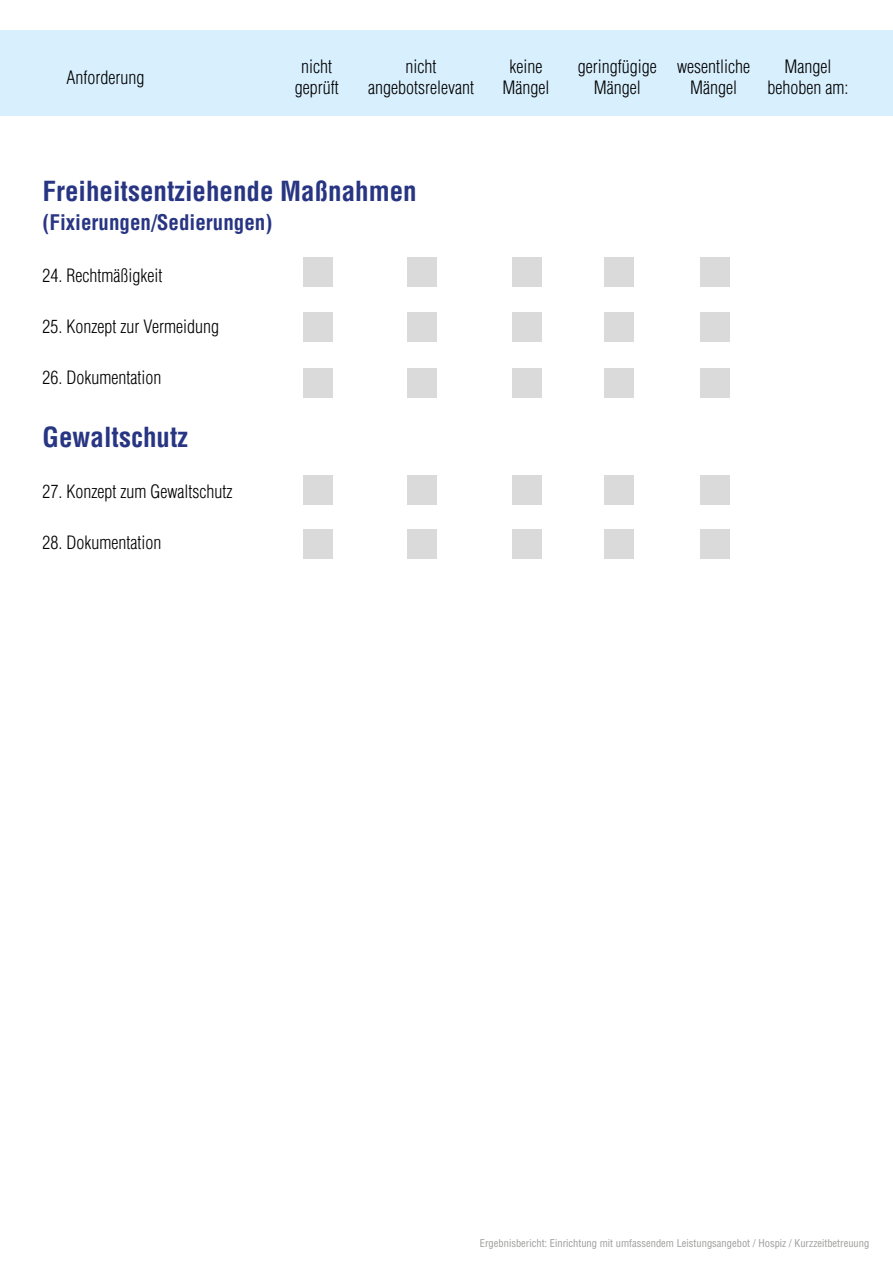
<style>
.page{position:relative;width:893px;height:1263px;background:#fff}
.page>*{position:absolute;margin:0;border:0;box-sizing:border-box;transform-origin:0 0}
.t1{font:700 condensed 27px "Helvetica LT Std";color:#283583}
.t2{font:700 condensed 21px "Helvetica LT Std";color:#283583}
.t3{font:300 condensed 18px/21.6px "Helvetica LT Std";color:#000;text-align:center}
.t4{font:condensed 10.5px "Helvetica LT Std";color:#9d9d9c}
</style>
<div class="page">
<div style="left:0;top:30px;width:893px;height:86px;background:#d8effd"></div>
<div style="left:303px;top:257px;width:30px;height:30px;background:#dadada"></div>
<div style="left:407px;top:257px;width:30px;height:30px;background:#dadada"></div>
<div style="left:512px;top:257px;width:30px;height:30px;background:#dadada"></div>
<div style="left:604px;top:257px;width:29px;height:30px;background:#dadada"></div>
<div style="left:700px;top:257px;width:29px;height:30px;background:#dadada"></div>
<div style="left:303px;top:313px;width:30px;height:29px;background:#dadada"></div>
<div style="left:407px;top:313px;width:30px;height:29px;background:#dadada"></div>
<div style="left:512px;top:313px;width:30px;height:29px;background:#dadada"></div>
<div style="left:604px;top:313px;width:29px;height:29px;background:#dadada"></div>
<div style="left:700px;top:313px;width:29px;height:29px;background:#dadada"></div>
<div style="left:303px;top:368px;width:30px;height:30px;background:#dadada"></div>
<div style="left:407px;top:368px;width:30px;height:30px;background:#dadada"></div>
<div style="left:512px;top:368px;width:30px;height:30px;background:#dadada"></div>
<div style="left:604px;top:368px;width:29px;height:30px;background:#dadada"></div>
<div style="left:700px;top:368px;width:29px;height:30px;background:#dadada"></div>
<div style="left:303px;top:476px;width:30px;height:29px;background:#dadada"></div>
<div style="left:407px;top:476px;width:30px;height:29px;background:#dadada"></div>
<div style="left:512px;top:476px;width:30px;height:29px;background:#dadada"></div>
<div style="left:604px;top:476px;width:29px;height:29px;background:#dadada"></div>
<div style="left:700px;top:476px;width:29px;height:29px;background:#dadada"></div>
<div style="left:303px;top:529px;width:30px;height:30px;background:#dadada"></div>
<div style="left:407px;top:529px;width:30px;height:30px;background:#dadada"></div>
<div style="left:512px;top:529px;width:30px;height:30px;background:#dadada"></div>
<div style="left:604px;top:529px;width:29px;height:30px;background:#dadada"></div>
<div style="left:700px;top:529px;width:29px;height:30px;background:#dadada"></div>
<p class="t3" style="left:578px;top:55px;width:80px">geringfügige<br>Mängel</p>
<p class="t3" style="left:677px;top:55px;width:74px">wesentliche<br>Mängel</p>
<p class="t3" style="left:66px;top:66px;width:79px">Anforderung</p>
<p class="t3" style="left:295px;top:55px;width:45px">nicht geprüft</p>
<p class="t3" style="left:368px;top:55px;width:107px">nicht angebotsrelevant</p>
<p class="t3" style="left:502px;top:55px;width:48px">keine<br>Mängel</p>
<p class="t3" style="left:767px;top:55px;width:82px">Mangel behoben am:</p>
<h1 class="t1" style="left:43px;top:174px;width:376px">Freiheitsentziehende Maßnahmen</h1>
<p class="t2" style="left:43px;top:209px;width:231px">(Fixierungen/Sedierungen)</p>
<p class="t3" style="left:43px;top:264px;width:121px">24. Rechtmäßigkeit</p>
<p class="t3" style="left:43px;top:316px;width:178px">25. Konzept zur Vermeidung</p>
<p class="t3" style="left:43px;top:367px;width:120px">26. Dokumentation</p>
<h1 class="t1" style="left:43px;top:420px;width:147px">Gewaltschutz</h1>
<p class="t3" style="left:43px;top:480px;width:191px">27. Konzept zum Gewaltschutz</p>
<p class="t3" style="left:43px;top:532px;width:120px">28. Dokumentation</p>
<p class="t4" style="left:480px;top:1237px;width:391px">Ergebnisbericht: Einrichtung mit umfassendem Leistungsangebot / Hospiz / Kurzzeitbetreuung</p>
</div>
